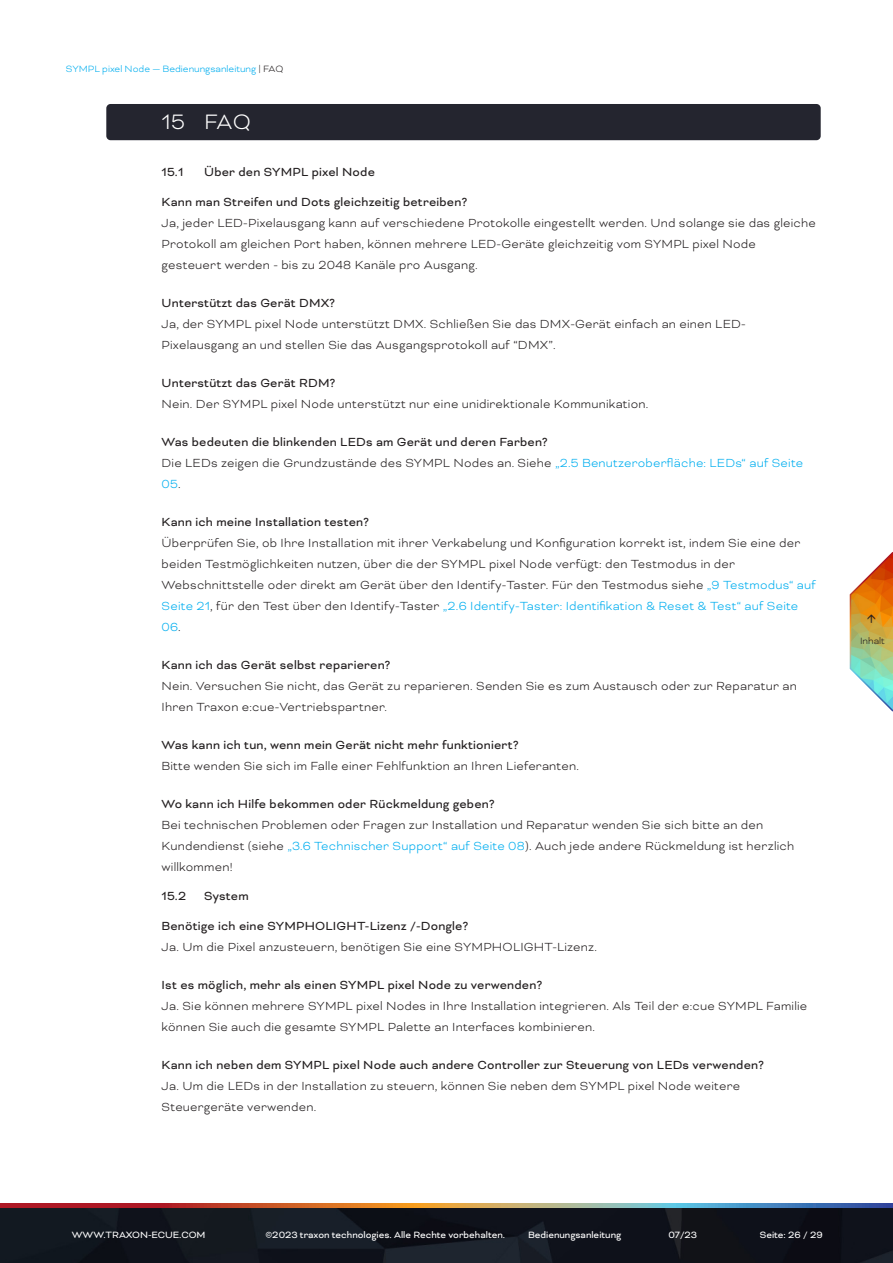
<style>
.page{position:relative;width:893px;height:1263px;background:#fff}
.page>*{position:absolute;margin:0;border:0;box-sizing:border-box;transform-origin:0 0}
.t1{font:300 24px "Bicyclette";color:#fff}
.Text__Introductions_Black_DE{font:300 13.5px/21px "Bicyclette";letter-spacing:.015em;color:#231f20}
.Text_Paragraph_Head_DE{font:13.5px "Bicyclette";letter-spacing:.015em;color:#231f20}
.Text_Paragraph_Head_less_before_DE{font:13.5px "Bicyclette";letter-spacing:.015em;color:#231f20}
.t2{font:10.5px "Bicyclette";color:#fff}
.t3{font:300 10.5px "Bicyclette";color:#00aeef}
.t4{font:300 10.5px "Bicyclette";color:#231f20}
.s1{color:#231f20}
.s2{color:#00aeef}
</style>
<div class="page">
<img style="left:0;top:1207px;width:893px;height:56px">
<svg style="left:0;top:1203px;width:893px;height:4px;background:#9f7365"></svg>
<div style="left:106px;top:104px;width:715px;height:36px;background:#24252f;border-radius:4px"></div>
<svg style="left:849px;top:552px;width:44px;height:160px"></svg>
<p class="t3" style="left:66px;top:63px;width:219px">SYMPL pixel Node — Bedienungsanleitung <span class="s1">| FAQ</span></p>
<p class="t1" style="left:162px;top:108px;width:91px">15 FAQ</p>
<p class="Text_Paragraph_Head_DE" style="left:162px;top:164px;width:23px">15.1</p>
<p class="Text_Paragraph_Head_DE" style="left:204px;top:164px;width:172px">Über den SYMPL pixel Node</p>
<p class="Text_Paragraph_Head_less_before_DE" style="left:162px;top:194px;width:307px">Kann man Streifen und Dots gleichzeitig betreiben?</p>
<p class="Text__Introductions_Black_DE" style="left:162px;top:212px;width:656px">Ja, jeder LED-Pixelausgang kann auf verschiedene Protokolle eingestellt werden. Und solange sie das gleiche<br>Protokoll am gleichen Port haben, können mehrere LED-Geräte gleichzeitig vom SYMPL pixel Node gesteuert werden - bis zu 2048 Kanäle pro Ausgang.</p>
<p class="Text_Paragraph_Head_DE" style="left:162px;top:295px;width:175px">Unterstützt das Gerät DMX?</p>
<p class="Text__Introductions_Black_DE" style="left:162px;top:313px;width:586px">Ja, der SYMPL pixel Node unterstützt DMX. Schließen Sie das DMX-Gerät einfach an einen LED-<br>Pixelausgang an und stellen Sie das Ausgangsprotokoll auf “DMX”.</p>
<p class="Text_Paragraph_Head_DE" style="left:162px;top:375px;width:175px">Unterstützt das Gerät RDM?</p>
<p class="Text__Introductions_Black_DE" style="left:162px;top:393px;width:488px">Nein. Der SYMPL pixel Node unterstützt nur eine unidirektionale Kommunikation.</p>
<p class="Text_Paragraph_Head_DE" style="left:162px;top:434px;width:388px">Was bedeuten die blinkenden LEDs am Gerät und deren Farben?</p>
<p class="Text__Introductions_Black_DE" style="left:162px;top:452px;width:643px">Die LEDs zeigen die Grundzustände des SYMPL Nodes an. Siehe <span class="s2">„2.5 Benutzeroberfläche: LEDs“ auf Seite<br>05</span>.</p>
<p class="Text_Paragraph_Head_DE" style="left:162px;top:514px;width:209px">Kann ich meine Installation testen?</p>
<p class="Text__Introductions_Black_DE" style="left:162px;top:532px;width:656px">Überprüfen Sie, ob Ihre Installation mit ihrer Verkabelung und Konfiguration korrekt ist, indem Sie eine der beiden Testmöglichkeiten nutzen, über die der SYMPL pixel Node verfügt: den Testmodus in der Webschnittstelle oder direkt am Gerät über den Identify-Taster. Für den Testmodus siehe <span class="s2">„9 Testmodus“ auf Seite 21</span>, für den Test über den Identify-Taster <span class="s2">„2.6 Identify-Taster: Identifikation &amp; Reset &amp; Test“ auf Seite 06</span>.</p>
<p class="Text_Paragraph_Head_DE" style="left:162px;top:657px;width:230px">Kann ich das Gerät selbst reparieren?</p>
<p class="Text__Introductions_Black_DE" style="left:162px;top:675px;width:637px">Nein. Versuchen Sie nicht, das Gerät zu reparieren. Senden Sie es zum Austausch oder zur Reparatur an<br>Ihren Traxon e:cue-Vertriebspartner.</p>
<p class="Text_Paragraph_Head_DE" style="left:162px;top:737px;width:358px">Was kann ich tun, wenn mein Gerät nicht mehr funktioniert?</p>
<p class="Text__Introductions_Black_DE" style="left:162px;top:755px;width:419px">Bitte wenden Sie sich im Falle einer Fehlfunktion an Ihren Lieferanten.</p>
<p class="Text_Paragraph_Head_DE" style="left:162px;top:796px;width:335px">Wo kann ich Hilfe bekommen oder Rückmeldung geben?</p>
<p class="Text__Introductions_Black_DE" style="left:162px;top:814px;width:634px">Bei technischen Problemen oder Fragen zur Installation und Reparatur wenden Sie sich bitte an den<br>Kundendienst (siehe <span class="s2">„3.6 Technischer Support“ auf Seite 08</span>). Auch jede andere Rückmeldung ist herzlich willkommen!</p>
<p class="Text_Paragraph_Head_DE" style="left:162px;top:888px;width:26px">15.2</p>
<p class="Text_Paragraph_Head_DE" style="left:204px;top:888px;width:46px">System</p>
<p class="Text_Paragraph_Head_less_before_DE" style="left:162px;top:918px;width:308px">Benötige ich eine SYMPHOLIGHT-Lizenz /-Dongle?</p>
<p class="Text__Introductions_Black_DE" style="left:162px;top:936px;width:437px">Ja. Um die Pixel anzusteuern, benötigen Sie eine SYMPHOLIGHT-Lizenz.</p>
<p class="Text_Paragraph_Head_DE" style="left:162px;top:977px;width:382px">Ist es möglich, mehr als einen SYMPL pixel Node zu verwenden?</p>
<p class="Text__Introductions_Black_DE" style="left:162px;top:995px;width:647px">Ja. Sie können mehrere SYMPL pixel Nodes in Ihre Installation integrieren. Als Teil der e:cue SYMPL Familie können Sie auch die gesamte SYMPL Palette an Interfaces kombinieren.</p>
<p class="Text_Paragraph_Head_DE" style="left:162px;top:1057px;width:604px">Kann ich neben dem SYMPL pixel Node auch andere Controller zur Steuerung von LEDs verwenden?</p>
<p class="Text__Introductions_Black_DE" style="left:162px;top:1075px;width:580px">Ja. Um die LEDs in der Installation zu steuern, können Sie neben dem SYMPL pixel Node weitere<br>Steuergeräte verwenden.</p>
<p class="t4" style="left:860px;top:634px;width:26px">Inhalt</p>
<p class="t2" style="left:72px;top:1229px;width:135px">WWW.TRAXON-ECUE.COM</p>
<p class="t2" style="left:265px;top:1229px;width:241px">©2023 traxon technologies. Alle Rechte vorbehalten.</p>
<p class="t2" style="left:528px;top:1229px;width:95px">Bedienungsanleitung</p>
<p class="t2" style="left:668px;top:1229px;width:30px">07/23</p>
<p class="t2" style="left:760px;top:1229px;width:65px">Seite: 26 / 29</p>
</div>
